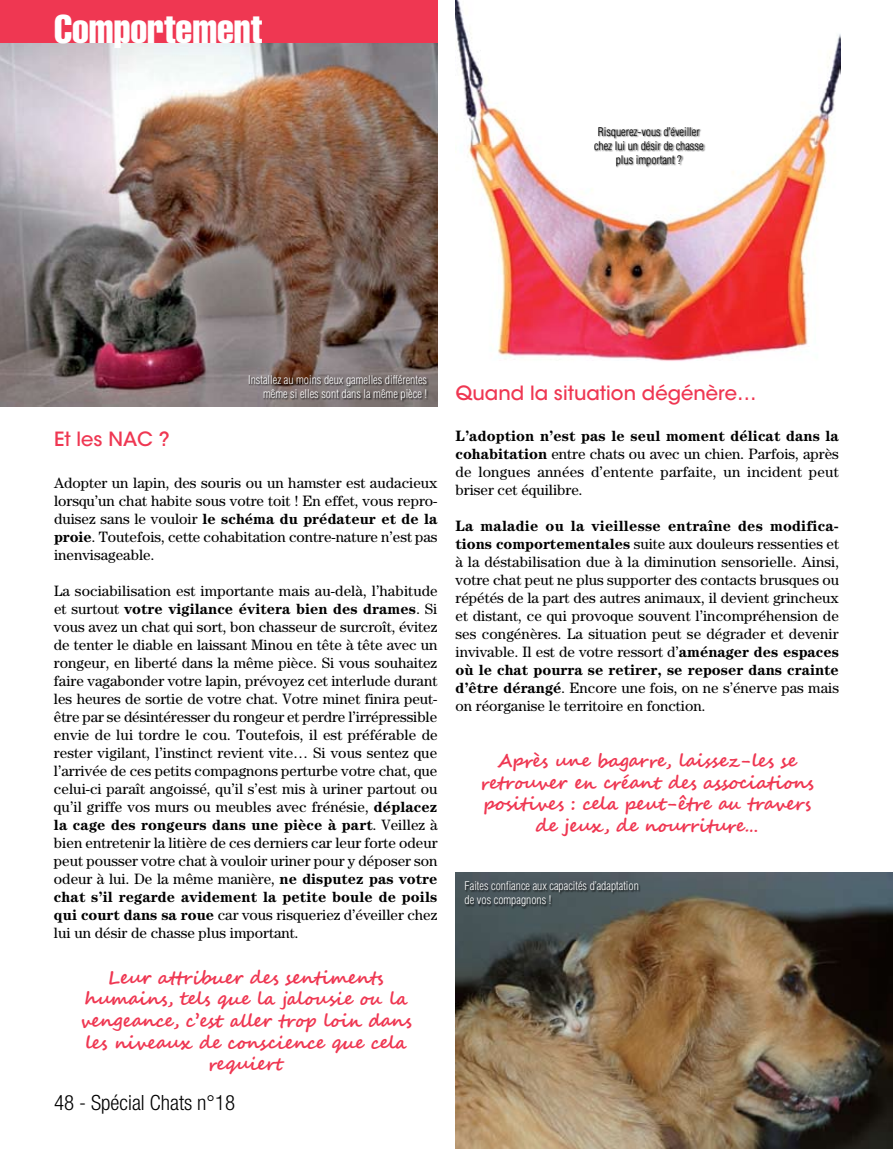
<style>
.page{position:relative;width:893px;height:1149px;background:#fff}
.page>*{position:absolute;margin:0;border:0;box-sizing:border-box;transform-origin:0 0}
.t1{font:39.3px "Helvetica LT Std Comp";color:#fff}
.t2{font:300 condensed 21px "Helvetica Neue LT Pro";color:#000}
.t3{font:500 19.5px "ITC Avant Garde Std";color:#ef3752}
.t4{font:700 18px/21.6px "Segoe Script";letter-spacing:-.02em;color:#ef3752;text-align:center}
.t5{font:15px/18px "Century Std";color:#000;text-align:justify}
.t6{font:300 condensed 11.7px/14px "Helvetica LT Std";color:#fff;text-align:right}
.t7{font:300 condensed 11.7px/14px "Helvetica LT Std";color:#000;text-align:center}
.s1{font-weight:700}
</style>
<div class="page">
<img style="left:0;top:43px;width:437px;height:363px">
<div style="left:0;top:0;width:437px;height:43px;background:#ef3752"></div>
<img style="left:455px;top:872px;width:438px;height:276px">
<img style="left:455px;top:0;width:385px;height:361px">
<div style="left:249px;top:375px;width:201px;height:37px;background:#000;opacity:.75"></div>
<div style="left:465px;top:881px;width:195px;height:37px;background:#000;opacity:.75"></div>
<div style="left:594px;top:127px;width:132px;height:50px;background:#000;opacity:.75"></div>
<h1 class="t1" style="left:54px;top:4px;width:210px">Comportement</h1>
<p class="t7" style="left:594px;top:124px;width:111px">Risquerez-vous d’éveiller chez lui un désir de chasse plus important ?</p>
<p class="t6" style="left:248px;top:372px;width:180px">Installez au moins deux gamelles différentes même si elles sont dans la même pièce !</p>
<h3 class="t3" style="left:54px;top:427px;width:117px">Et les NAC ?</h3>
<p class="t5" style="left:54px;top:473px;width:385px">Adopter un lapin, des souris ou un hamster est audacieux lorsqu’un chat habite sous votre toit ! En effet, vous repro&shy;duisez sans le vouloir <span class="s1">le schéma du prédateur et de la proie</span>. Toutefois, cette cohabitation contre-nature n’est pas inenvisageable.</p>
<p class="t5" style="left:54px;top:581px;width:385px">La sociabilisation est importante mais au-delà, l’habitude et surtout <span class="s1">votre vigilance évitera bien des drames</span>. Si vous avez un chat qui sort, bon chasseur de surcroît, évitez de tenter le diable en laissant Minou en tête à tête avec un rongeur, en liberté dans la même pièce. Si vous souhaitez faire vagabonder votre lapin, prévoyez cet interlude durant les heures de sortie de votre chat. Votre minet finira peut&shy;être par se désintéresser du rongeur et perdre l’irrépressible envie de lui tordre le cou. Toutefois, il est préférable de rester vigilant, l’instinct revient vite… Si vous sentez que l’arrivée de ces petits compagnons perturbe votre chat, que celui-ci paraît angoissé, qu’il s’est mis à uriner partout ou qu’il griffe vos murs ou meubles avec frénésie, <span class="s1">déplacez la cage des rongeurs dans une pièce à part</span>. Veillez à bien entretenir la litière de ces derniers car leur forte odeur peut pousser votre chat à vouloir uriner pour y déposer son odeur à lui. De la même manière, <span class="s1">ne disputez pas votre chat s’il regarde avidement la petite boule de poils qui court dans sa roue</span> car vous risqueriez d’éveiller chez lui un désir de chasse plus important.</p>
<p class="t4" style="left:80px;top:966px;width:334px">Leur attribuer des sentiments humains, tels que la jalousie ou la vengeance, c’est aller trop loin dans les niveaux de conscience que cela requiert</p>
<h2 class="t2" style="left:54px;top:1090px;width:183px">48 - Spécial Chats n°18</h2>
<h3 class="t3" style="left:455px;top:380px;width:303px">Quand la situation dégénère…</h3>
<p class="t5" style="left:455px;top:426px;width:385px"><span class="s1">L’adoption n’est pas le seul moment délicat dans la cohabitation</span> entre chats ou avec un chien. Parfois, après de longues années d’entente parfaite, un incident peut briser cet équilibre.</p>
<p class="t5" style="left:455px;top:516px;width:385px"><span class="s1">La maladie ou la vieillesse entraîne des modifica&shy;tions comportementales</span> suite aux douleurs ressenties et à la déstabilisation due à la diminution sensorielle. Ainsi, votre chat peut ne plus supporter des contacts brusques ou répétés de la part des autres animaux, il devient grincheux et distant, ce qui provoque souvent l’incompréhension de ses congénères. La situation peut se dégrader et devenir invivable. Il est de votre ressort d’<span class="s1">aménager des espaces où le chat pourra se retirer, se reposer dans crainte d’être dérangé</span>. Encore une fois, on ne s’énerve pas mais on réorganise le territoire en fonction.</p>
<p class="t4" style="left:481px;top:750px;width:335px">Après une bagarre, laissez-les se retrouver en créant des associations positives : cela peut-être au travers de jeux, de nourriture…</p>
<p class="t6" style="left:465px;top:878px;width:176px;text-align:left">Faites confiance aux capacités d’adaptation de vos compagnons !</p>
</div>
